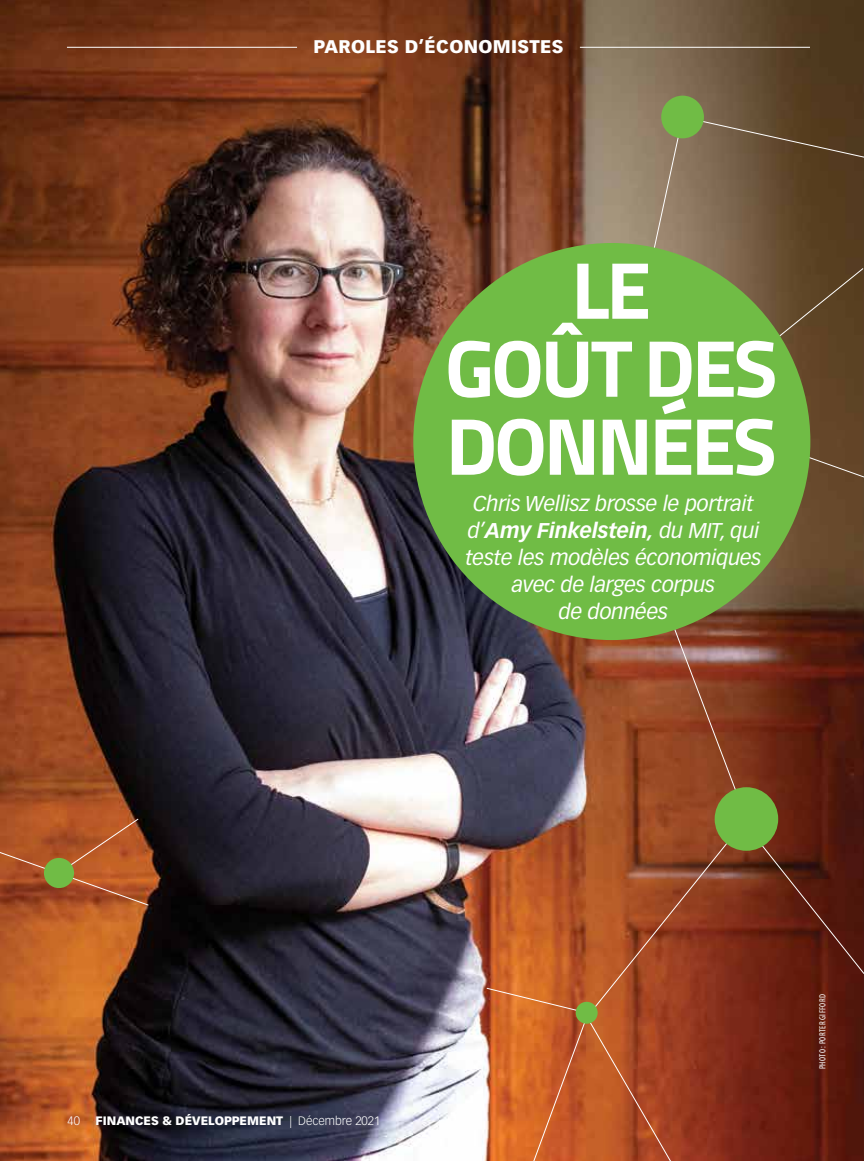
<style>
.page{position:relative;width:864px;height:1161px;background:#fff}
.page>*{position:absolute;margin:0;border:0;box-sizing:border-box;transform-origin:0 0}
.t1{font:700 81px/78px "Titillium";letter-spacing:-.04em;color:#fff;text-align:center}
.t2{font:italic 21px/27px "Vectora LT Std";letter-spacing:-.01em;color:#fff;text-align:center}
.t3{font:900 18px "Vectora LT Std";letter-spacing:.02em;color:#fff}
.t4{font:900 12px "Vectora LT Std";color:#fff}
.t5{font:300 12px "Vectora LT Std";color:#fff}
.t6{font:condensed 9px "Myriad Pro";letter-spacing:.04em;color:#fff}
.s1{font-weight:700}
.s2{font-weight:300}
</style>
<div class="page">
<img style="left:0;top:0;width:864px;height:1161px">
<hr style="left:67px;top:47px;width:230px;height:1px;background:#fff">
<hr style="left:580px;top:47px;width:230px;height:1px;background:#fff">
<svg style="left:0;top:818px;width:149px;height:88px;background:#ad5427"></svg>
<svg style="left:586px;top:587px;width:161px;height:574px;background:#9b4727"></svg>
<div style="left:44px;top:858px;width:30px;height:30px;background:#70bc45;border-radius:50%"></div>
<svg style="left:486px;top:987px;width:102px;height:174px;background:#cf672d"></svg>
<svg style="left:604px;top:116px;width:260px;height:363px;background:#725b40"></svg>
<div style="left:807px;top:404px;width:57px;height:74px;background:#654629"></div>
<svg style="left:745px;top:825px;width:119px;height:150px;background:#5d1e11"></svg>
<div style="left:715px;top:787px;width:63px;height:64px;background:#70bc45;border-radius:50%"></div>
<div style="left:661px;top:96px;width:43px;height:42px;background:#70bc45;border-radius:50%"></div>
<div style="left:413px;top:243px;width:397px;height:397px;background:#70bc45;border-radius:50%"></div>
<div style="left:576px;top:1002px;width:22px;height:22px;background:#70bc45;border-radius:50%"></div>
<p class="t3" style="left:313px;top:36px;width:252px">PAROLES D’ÉCONOMISTES</p>
<h1 class="t1" style="left:445px;top:247px;width:334px">LE<br>GOÛT DES<br>DONNÉES</h1>
<p class="t2" style="left:465px;top:490px;width:298px">Chris Wellisz brosse le portrait d’<span class="s1">Amy Finkelstein,</span> du MIT, qui teste les modèles économiques avec de larges corpus<br>de données</p>
<p class="t5" style="left:68px;top:1114px;width:14px">40</p>
<p class="t4" style="left:96px;top:1113px;width:286px">FINANCES &amp; DÉVELOPPEMENT <span class="s2">| Décembre 2021</span></p>
<p class="t6" style="left:817px;top:1069px;width:77px;rotate:-90deg">PHOTO : PORTER GIFFORD</p>
</div>
